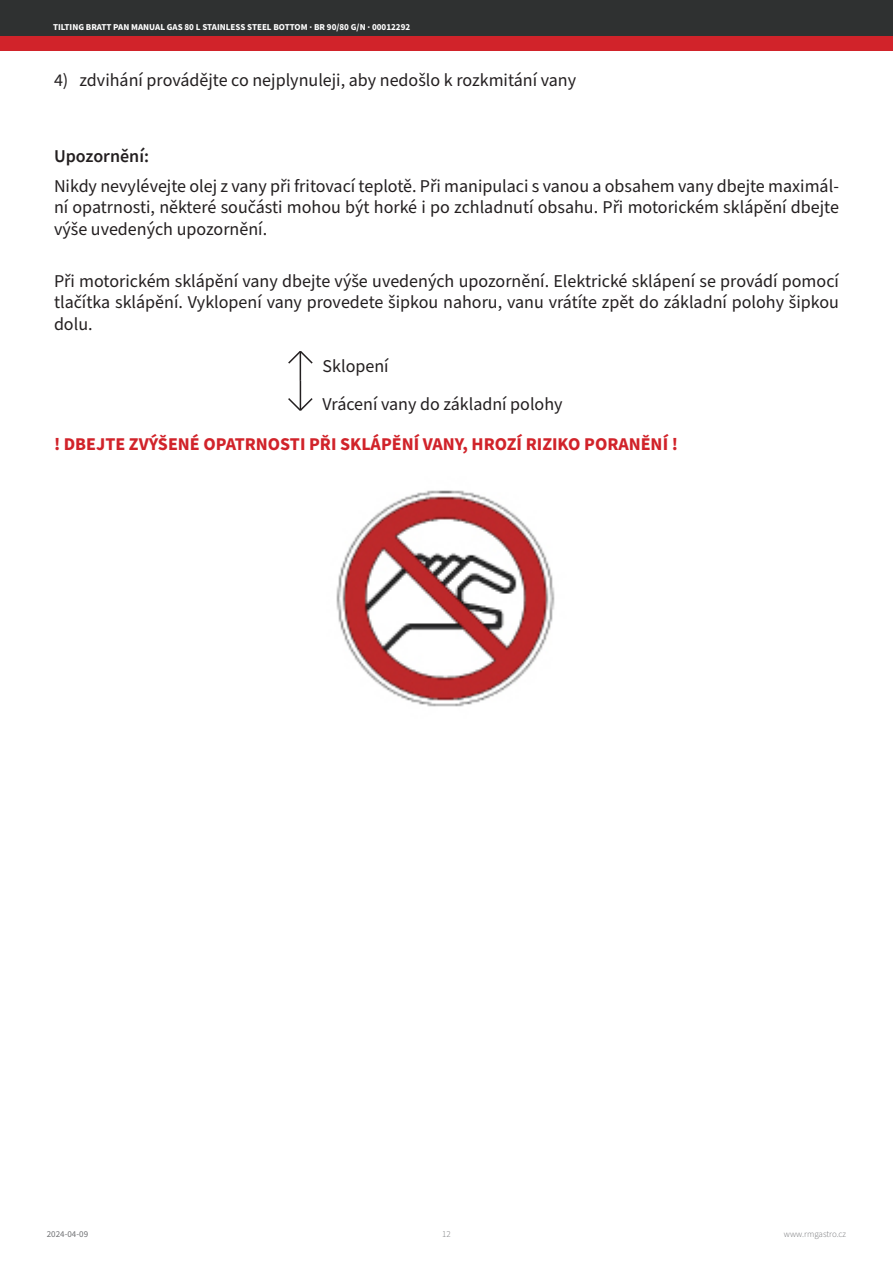
<style>
.page{position:relative;width:893px;height:1263px;background:#fff}
.page>*{position:absolute;margin:0;border:0;box-sizing:border-box;transform-origin:0 0}
.Paragraph{font:18px/21.6px "Source Sans Pro";color:#231f20;text-align:justify}
.Caution{font:700 18px "Source Sans Pro";color:#d1232a}
.Header3{font:600 18px "Source Sans Pro";color:#231f20}
.t1{font:700 9px "Source Sans Pro";color:#fff}
.t2{font:300 9px "Source Sans Pro";color:#6f7073}
.t3{font:9px "Source Sans Pro";color:#6f7073}
</style>
<div class="page">
<div style="left:0;top:0;width:893px;height:51px;background:#d1232a"></div>
<div style="left:0;top:0;width:893px;height:36px;background:#2f3131"></div>
<hr style="left:300px;top:351px;width:1px;height:30px;background:#231f20">
<svg style="left:288px;top:351px;width:25px;height:14px"></svg>
<hr style="left:300px;top:381px;width:1px;height:30px;background:#231f20">
<svg style="left:288px;top:396px;width:25px;height:15px"></svg>
<img style="left:336px;top:490px;width:219px;height:217px">
<p class="t1" style="left:53px;top:21px;width:359px">TILTING BRATT PAN MANUAL GAS 80 L STAINLESS STEEL BOTTOM · BR 90/80 G/N · 00012292</p>
<p class="Paragraph" style="left:54px;top:70px;width:524px">4) zdvihání provádějte co nejplynuleji, aby nedošlo k rozkmitání vany</p>
<p class="Header3" style="left:54px;top:144px;width:96px">Upozornění:</p>
<p class="Paragraph" style="left:54px;top:175px;width:786px">Nikdy nevylévejte olej z vany při fritovací teplotě. Při manipulaci s vanou a obsahem vany dbejte maximál&shy;ní opatrnosti, některé součásti mohou být horké i po zchladnutí obsahu. Při motorickém sklápění dbejte výše uvedených upozornění.</p>
<p class="Paragraph" style="left:54px;top:270px;width:786px">Při motorickém sklápění vany dbejte výše uvedených upozornění. Elektrické sklápení se provádí pomocí tlačítka sklápění. Vyklopení vany provedete šipkou nahoru, vanu vrátíte zpět do základní polohy šipkou dolu.</p>
<p class="Paragraph" style="left:323px;top:356px;width:68px">Sklopení</p>
<p class="Paragraph" style="left:323px;top:394px;width:241px">Vrácení vany do základní polohy</p>
<p class="Caution" style="left:54px;top:432px;width:625px">! DBEJTE ZVÝŠENÉ OPATRNOSTI PŘI SKLÁPĚNÍ VANY, HROZÍ RIZIKO PORANĚNÍ !</p>
<p class="t2" style="left:442px;top:1228px;width:10px">12</p>
<p class="t3" style="left:47px;top:1228px;width:43px">2024-04-09</p>
<p class="t2" style="left:784px;top:1228px;width:64px">www.rmgastro.cz</p>
</div>
